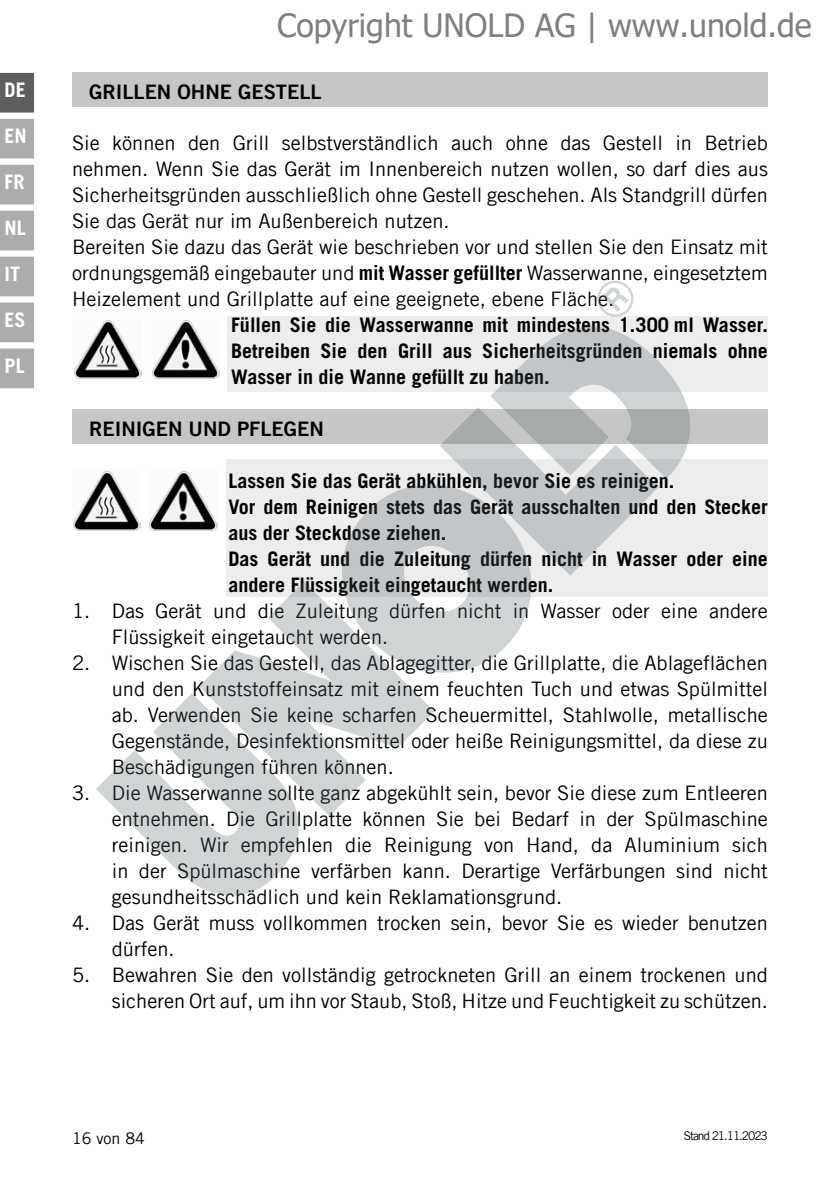
<style>
.page{position:relative;width:840px;height:1191px;background:#fff}
.page>*{position:absolute;margin:0;border:0;box-sizing:border-box;transform-origin:0 0}
.t1{font:32px "Tahoma";color:#808080}
.t2{font:20px/26px "Trade Gothic LT Com";color:#000}
.t3{font:700 20px/26px "Trade Gothic LT Com";color:#000}
.t4{font:20px "Trade Gothic LT Com Bd 2";color:#000}
.t5{font:700 20px "Trade Gothic LT Com";color:#fff}
.t6{font:16px "Trade Gothic LT Com";color:#000}
.t7{font:12px "Trade Gothic LT Com";letter-spacing:-.09em;color:#000}
.s1{font-weight:700}
</style>
<div class="page">
<div style="left:0;top:73px;width:34px;height:40px;background:#5f5e5e"></div>
<div style="left:0;top:119px;width:34px;height:39px;background:#acacac"></div>
<div style="left:0;top:165px;width:34px;height:39px;background:#acacac"></div>
<div style="left:0;top:211px;width:34px;height:39px;background:#acacac"></div>
<div style="left:0;top:257px;width:34px;height:39px;background:#acacac"></div>
<div style="left:0;top:302px;width:34px;height:40px;background:#acacac"></div>
<div style="left:0;top:348px;width:34px;height:40px;background:#acacac"></div>
<div style="left:226px;top:459px;width:541px;height:138px;background:#ededed"></div>
<div style="left:227px;top:316px;width:540px;height:75px;background:#ededed"></div>
<div style="left:72px;top:72px;width:695px;height:34px;background:#c6c6c6"></div>
<div style="left:72px;top:410px;width:695px;height:34px;background:#c6c6c6"></div>
<img style="left:149px;top:471px;width:68px;height:59px">
<img style="left:73px;top:471px;width:67px;height:59px">
<img style="left:152px;top:320px;width:67px;height:58px">
<img style="left:74px;top:320px;width:67px;height:58px">
<svg style="left:530px;top:326px;width:191px;height:153px"></svg>
<svg style="left:439px;top:357px;width:219px;height:219px"></svg>
<svg style="left:342px;top:447px;width:226px;height:226px"></svg>
<svg style="left:199px;top:581px;width:235px;height:235px;fill:#d0d4d5"></svg>
<svg style="left:96px;top:690px;width:231px;height:206px;fill:#d0d4d5"></svg>
<svg style="left:597px;top:280px;width:37px;height:37px"></svg>
<p class="t5" style="left:5px;top:78px;width:23px">DE</p>
<p class="t5" style="left:5px;top:124px;width:24px">EN</p>
<p class="t5" style="left:5px;top:170px;width:22px">FR</p>
<p class="t5" style="left:5px;top:216px;width:23px">NL</p>
<p class="t5" style="left:5px;top:262px;width:17px">IT</p>
<p class="t5" style="left:5px;top:308px;width:23px">ES</p>
<p class="t5" style="left:5px;top:353px;width:22px">PL</p>
<h1 class="t1" style="left:277px;top:4px;width:535px">Copyright UNOLD AG | www.unold.de</h1>
<p class="t4" style="left:89px;top:79px;width:234px">GRILLEN OHNE GESTELL</p>
<p class="t2" style="left:72px;top:130px;width:697px">Sie können den Grill selbstverständlich auch ohne das Gestell in Betrieb nehmen. Wenn Sie das Gerät im Innenbereich nutzen wollen, so darf dies aus Sicherheitsgründen ausschließlich ohne Gestell geschehen. Als Standgrill dürfen Sie das Gerät nur im Außenbereich nutzen.<br>Bereiten Sie dazu das Gerät wie beschrieben vor und stellen Sie den Einsatz mit ordnungsgemäß eingebauter und <span class="s1">mit Wasser gefüllter</span> Wasserwanne, eingesetztem Heizelement und Grillplatte auf eine geeignete, ebene Fläche.</p>
<p class="t3" style="left:231px;top:312px;width:538px;text-align:justify">Füllen Sie die Wasserwanne mit mindestens 1.300 ml Wasser.<br>Betreiben Sie den Grill aus Sicherheitsgründen niemals ohne Wasser in die Wanne gefüllt zu haben.</p>
<p class="t4" style="left:89px;top:417px;width:236px">REINIGEN UND PFLEGEN</p>
<p class="t3" style="left:228px;top:468px;width:540px">Lassen Sie das Gerät abkühlen, bevor Sie es reinigen.<br>Vor dem Reinigen stets das Gerät ausschalten und den Stecker aus der Steckdose ziehen.<br>Das Gerät und die Zuleitung dürfen nicht in Wasser oder eine andere Flüssigkeit eingetaucht werden.</p>
<p class="t2" style="left:112px;top:598px;width:657px;text-indent:-40px">1. Das Gerät und die Zuleitung dürfen nicht in Wasser oder eine andere<br>Flüssigkeit eingetaucht werden.</p>
<p class="t2" style="left:112px;top:650px;width:657px;text-align:justify;text-indent:-40px">2. Wischen Sie das Gestell, das Ablagegitter, die Grillplatte, die Ablageflächen und den Kunststoffeinsatz mit einem feuchten Tuch und etwas Spülmittel ab. Verwenden Sie keine scharfen Scheuermittel, Stahlwolle, metallische Gegenstände, Desinfektionsmittel oder heiße Reinigungsmittel, da diese zu Beschädigungen führen können.</p>
<p class="t2" style="left:112px;top:780px;width:657px;text-align:justify;text-indent:-40px">3. Die Wasserwanne sollte ganz abgekühlt sein, bevor Sie diese zum Entleeren entnehmen. Die Grillplatte können Sie bei Bedarf in der Spülmaschine reinigen. Wir empfehlen die Reinigung von Hand, da Aluminium sich in der Spülmaschine verfärben kann. Derartige Verfärbungen sind nicht gesundheitsschädlich und kein Reklamationsgrund.</p>
<p class="t2" style="left:112px;top:910px;width:657px;text-indent:-40px">4. Das Gerät muss vollkommen trocken sein, bevor Sie es wieder benutzen dürfen.</p>
<p class="t2" style="left:72px;top:962px;width:697px;text-align:right">5. Bewahren Sie den vollständig getrockneten Grill an einem trockenen und sicheren Ort auf, um ihn vor Staub, Stoß, Hitze und Feuchtigkeit zu schützen.</p>
<p class="t6" style="left:72px;top:1128px;width:74px">16 von 84</p>
<p class="t7" style="left:683px;top:1128px;width:85px">Stand 21.11.2023</p>
</div>
